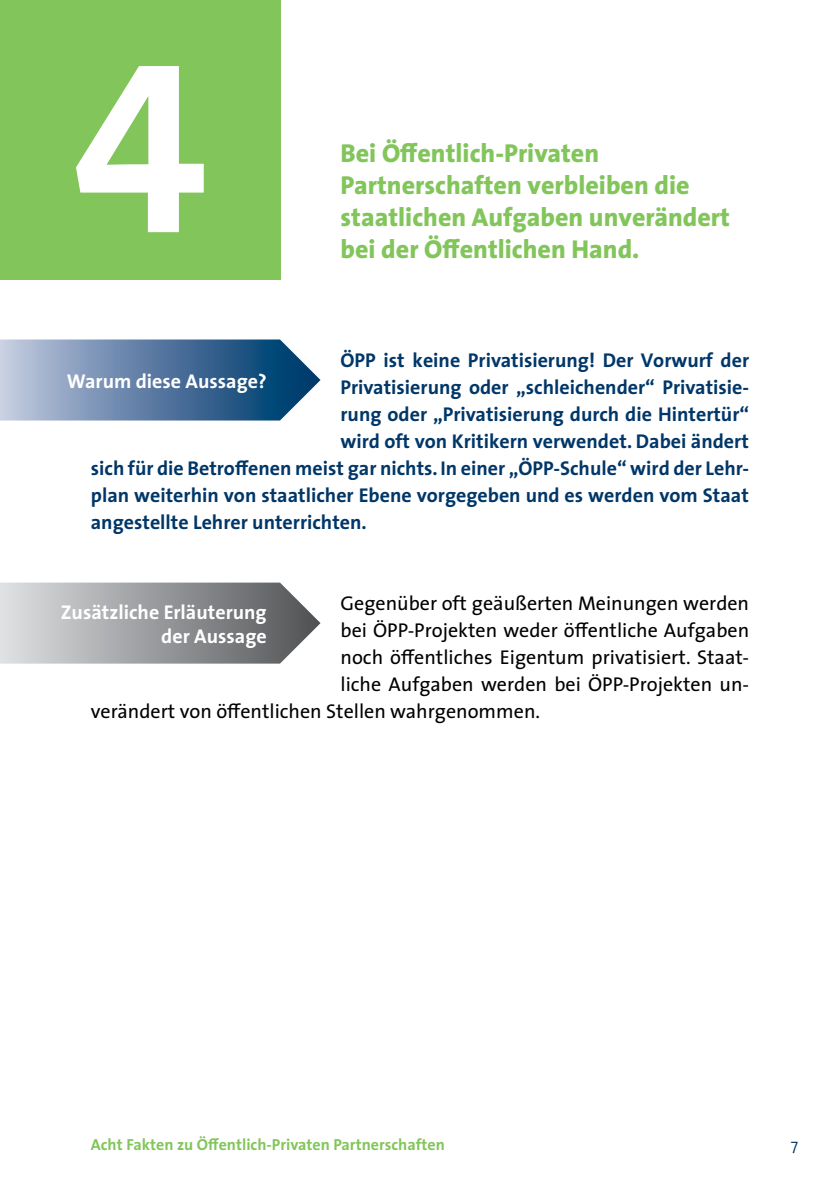
<style>
.page{position:relative;width:840px;height:1191px;background:#fff}
.page>*{position:absolute;margin:0;border:0;box-sizing:border-box;transform-origin:0 0}
.t1{font:246px "The Sans Bold Caps";color:#fff}
.t2{font:800 26px/32px "The Sans";color:#82c55b}
.t3{font:700 20px "The Sans";color:#003768}
.t4{font:20px "The Sans";color:#000}
.t5{font:700 20px/24px "The Sans";color:#fff;text-align:right}
.t6{font:700 16px "The Sans";color:#82c55b}
.t7{font:300 16px "The Sans";color:#003768}
</style>
<div class="page">
<svg style="left:0;top:339px;width:320px;height:81px;background:#6787aa"></svg>
<div style="left:0;top:0;width:280px;height:280px;background:#82c55b"></div>
<svg style="left:0;top:582px;width:320px;height:81px;background:#a1a3a5"></svg>
<h1 class="t1" style="left:72px;top:-57px;width:138px">4</h1>
<h2 class="t2" style="left:340px;top:137px;width:390px">Bei Öffentlich-Privaten<br>Partnerschaften verbleiben die staatlichen Aufgaben unverändert bei der Öffentlichen Hand.</h2>
<p class="t3" style="left:340px;top:343px;width:410px">ÖPP ist keine Privatisierung! Der Vorwurf der</p>
<p class="t3" style="left:340px;top:370px;width:410px">Privatisierung oder „schleichender“ Privatisie-</p>
<p class="t3" style="left:340px;top:397px;width:410px">rung oder „Privatisierung durch die Hintertür“</p>
<p class="t3" style="left:340px;top:424px;width:409px">wird oft von Kritikern verwendet. Dabei ändert</p>
<p class="t3" style="left:91px;top:451px;width:659px">sich für die Betroffenen meist gar nichts. In einer „ÖPP-Schule“ wird der Lehr-</p>
<p class="t3" style="left:91px;top:478px;width:659px">plan weiterhin von staatlicher Ebene vorgegeben und es werden vom Staat</p>
<p class="t3" style="left:91px;top:505px;width:277px">angestellte Lehrer unterrichten.</p>
<p class="t5" style="left:67px;top:368px;width:201px">Warum diese Aussage?</p>
<p class="t4" style="left:340px;top:586px;width:410px">Gegenüber oft geäußerten Meinungen werden</p>
<p class="t4" style="left:340px;top:613px;width:410px">bei ÖPP-Projekten weder öffentliche Aufgaben</p>
<p class="t4" style="left:340px;top:640px;width:408px">noch öffentliches Eigentum privatisiert. Staat-</p>
<p class="t4" style="left:340px;top:667px;width:410px">liche Aufgaben werden bei ÖPP-Projekten un-</p>
<p class="t4" style="left:91px;top:694px;width:450px">verändert von öffentlichen Stellen wahrgenommen.</p>
<p class="t5" style="left:61px;top:599px;width:207px">Zusätzliche Erläuterung der Aussage</p>
<p class="t6" style="left:91px;top:1131px;width:355px">Acht Fakten zu Öffentlich-Privaten Partnerschaften</p>
<p class="t7" style="left:790px;top:1131px;width:9px">7</p>
</div>
